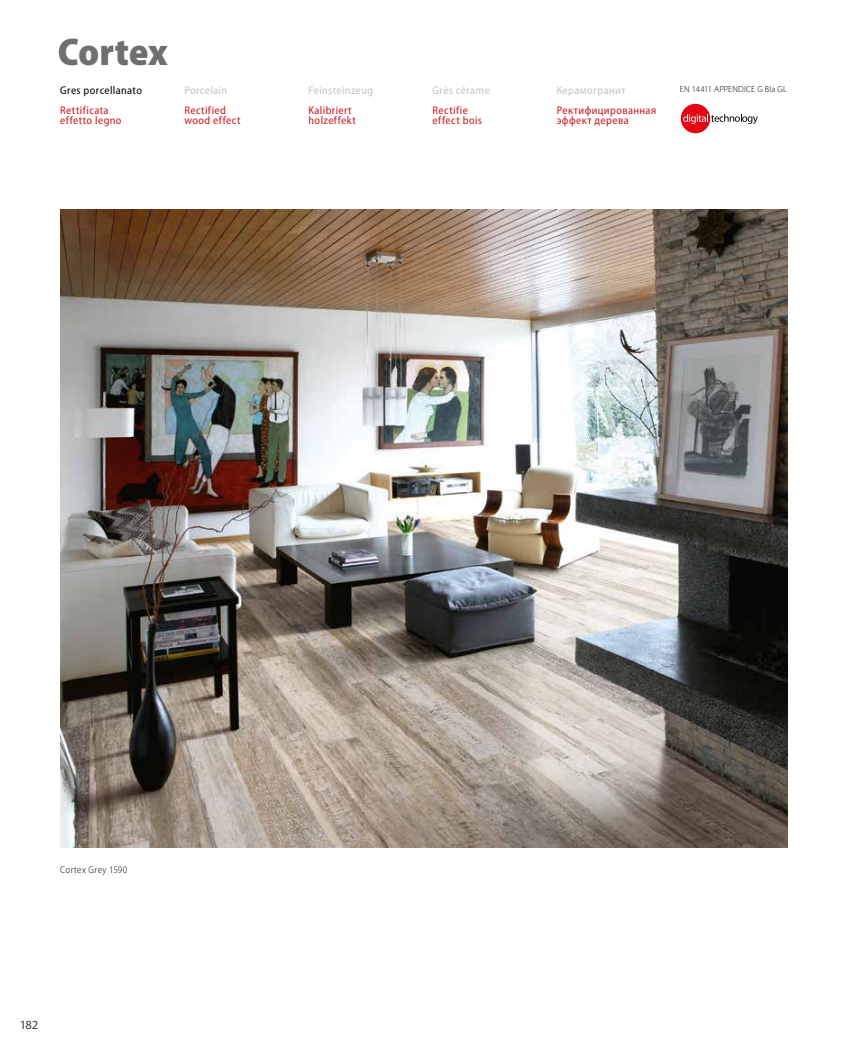
<style>
.page{position:relative;width:851px;height:1053px;background:#fff}
.page>*{position:absolute;margin:0;border:0;box-sizing:border-box;transform-origin:0 0}
.t1{font:900 semi-condensed 38.75px "Myriad Pro";letter-spacing:-.005em;color:#706f6f}
.t2{font:12.5px "Myriad Pro";color:#3c3c3b}
.t3{font:semi-condensed 11.25px/10.1px "Myriad Pro";letter-spacing:.035em;color:#cd171a}
.t4{font:semi-condensed 11.25px "Myriad Pro";letter-spacing:.035em;color:#c6c3bf}
.t5{font:semi-condensed 11.25px "Myriad Pro";letter-spacing:.03em;color:#000}
.t6{font:300 semi-condensed 10px "Myriad Pro";letter-spacing:.04em;color:#000}
.t7{font:300 8.75px "Myriad Pro";letter-spacing:.015em;color:#000}
</style>
<div class="page">
<div style="left:680px;top:104px;width:30px;height:29px;background:#e30613;border-radius:50%"></div>
<svg style="left:683px;top:114px;width:74px;height:10px"></svg>
<img style="left:60px;top:209px;width:727px;height:638px">
<h1 class="t1" style="left:58px;top:26px;width:111px">Cortex</h1>
<p class="t5" style="left:60px;top:83px;width:83px">Gres porcellanato</p>
<p class="t3" style="left:60px;top:105px;width:63px">Rettificata effetto legno</p>
<p class="t4" style="left:184px;top:83px;width:44px">Porcelain</p>
<p class="t3" style="left:184px;top:105px;width:58px">Rectified wood effect</p>
<p class="t4" style="left:308px;top:83px;width:66px">Feinsteinzeug</p>
<p class="t3" style="left:308px;top:105px;width:49px">Kalibriert holzeffekt</p>
<p class="t4" style="left:432px;top:83px;width:59px">Grès cérame</p>
<p class="t3" style="left:432px;top:105px;width:51px">Rectifie effect bois</p>
<p class="t4" style="left:556px;top:83px;width:71px">Керамогранит</p>
<p class="t3" style="left:556px;top:105px;width:101px">Ректифицированная эффект дерева</p>
<p class="t7" style="left:679px;top:84px;width:109px">EN 14411 APPENDICE G BIa GL</p>
<p class="t6" style="left:60px;top:863px;width:69px">Cortex Grey 1590</p>
<p class="t2" style="left:20px;top:1016px;width:20px">182</p>
</div>
